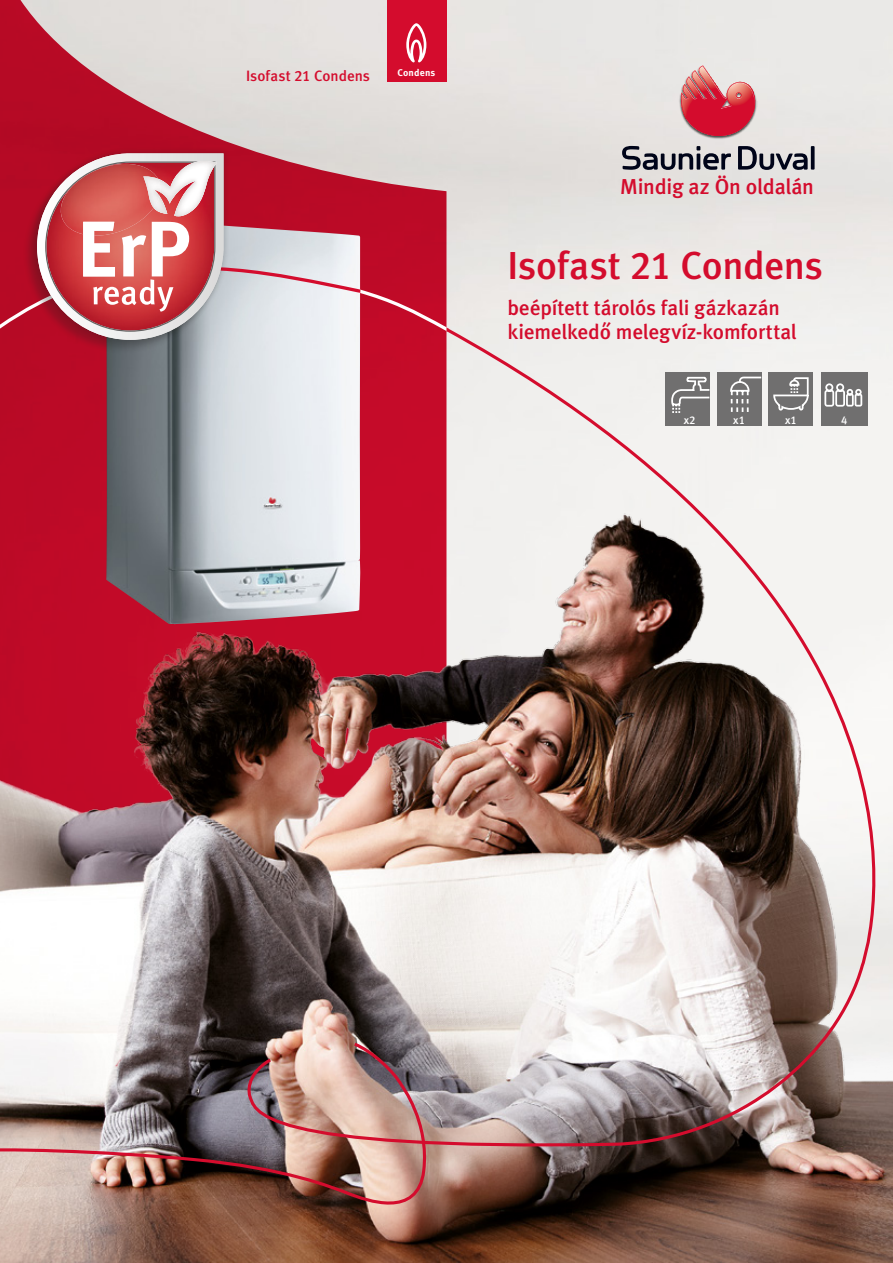
<style>
.page{position:relative;width:893px;height:1263px;background:#fff}
.page>*{position:absolute;margin:0;border:0;box-sizing:border-box;transform-origin:0 0}
.t1{font:39px "Meta Med";letter-spacing:-.01em;color:#d40c2d}
.t2{font:21.6px "Meta Med";letter-spacing:-.01em;color:#d40c2d}
.t3{font:21px/24px "Meta Med";letter-spacing:-.005em;color:#d40c2d}
.t4{font:15px "Meta Med";letter-spacing:.005em;color:#d40c2d}
.t5{font:11.25px "Meta Med";color:#fff}
.t6{font:700 9.75px "Meta Reg";letter-spacing:.015em;color:#fff}
</style>
<div class="page">
<img style="left:446px;top:0;width:447px;height:325px">
<svg style="left:0;top:0;width:446px;height:491px;background:#d08992"></svg>
<svg style="left:811px;top:146px;width:4px;height:24px"></svg>
<svg style="left:622px;top:146px;width:109px;height:24px;background:#919096"></svg>
<svg style="left:738px;top:146px;width:70px;height:24px;background:#8e8e95"></svg>
<img style="left:679px;top:64px;width:79px;height:76px">
<svg style="left:678px;top:65px;width:81px;height:71px;background:#d9727d"></svg>
<div style="left:387px;top:0;width:59px;height:81px;background:#d40c2d"></div>
<svg style="left:406px;top:23px;width:20px;height:40px"></svg>
<img style="left:106px;top:346px;width:138px;height:145px">
<img style="left:0;top:491px;width:893px;height:772px">
<img style="left:0;top:1040px;width:429px;height:183px">
<img style="left:244px;top:325px;width:649px;height:829px">
<div style="left:23px;top:154px;width:200px;height:200px;background:#1d1d1b;opacity:.25"></div>
<div style="left:31px;top:147px;width:199px;height:199px;background:#1d1d1b;opacity:.25"></div>
<svg style="left:0;top:153px;width:452px;height:193px;background:#cb6a76"></svg>
<img style="left:143px;top:176px;width:18px;height:32px">
<div style="left:665px;top:373px;width:44px;height:53px;background:#706f6f"></div>
<svg style="left:671px;top:377px;width:38px;height:36px"></svg>
<div style="left:717px;top:373px;width:44px;height:53px;background:#706f6f"></div>
<svg style="left:730px;top:377px;width:31px;height:35px"></svg>
<div style="left:769px;top:373px;width:44px;height:53px;background:#706f6f"></div>
<svg style="left:773px;top:377px;width:36px;height:34px"></svg>
<div style="left:821px;top:373px;width:47px;height:53px;background:#706f6f"></div>
<svg style="left:824px;top:383px;width:38px;height:24px"></svg>
<p class="t4" style="left:246px;top:67px;width:125px">Isofast 21 Condens</p>
<p class="t6" style="left:397px;top:66px;width:39px">Condens</p>
<p class="t2" style="left:620px;top:173px;width:195px">Mindig az Ön oldalán</p>
<h1 class="t1" style="left:507px;top:242px;width:317px">Isofast 21 Condens</h1>
<p class="t3" style="left:507px;top:295px;width:291px">beépített tárolós fali gázkazán kiemelkedő melegvíz-komforttal</p>
<p class="t5" style="left:684px;top:413px;width:13px">x2</p>
<p class="t5" style="left:733px;top:413px;width:13px">x1</p>
<p class="t5" style="left:785px;top:413px;width:13px">x1</p>
<p class="t5" style="left:841px;top:413px;width:8px">4</p>
</div>
